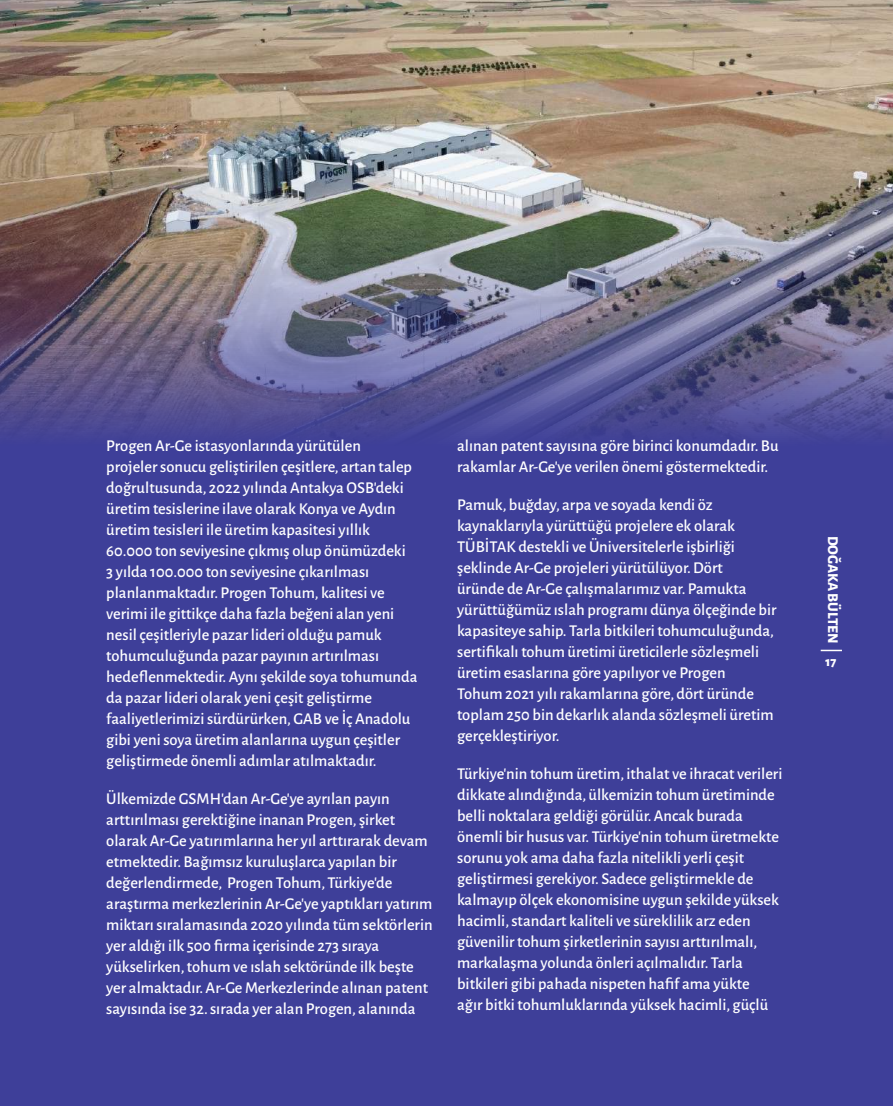
<style>
.page{position:relative;width:893px;height:1106px;background:#3e3f99}
.page>*{position:absolute;margin:0;border:0;box-sizing:border-box;transform-origin:0 0}
.t1{font:500 16.5px/21px "Alegreya Sans";color:#fff}
.t2{font:800 15px "Alegreya Sans";color:#fff}
.t3{font:800 13.5px "Alegreya Sans";color:#fff}
</style>
<div class="page">
<img style="left:0;top:0;width:893px;height:436px">
<hr style="left:821px;top:649px;width:21px;height:2px;background:#fff">
<p class="t1" style="left:106px;top:434px;width:313px">Progen Ar-Ge istasyonlarında yürütülen<br>projeler sonucu geliştirilen çeşitlere, artan talep doğrultusunda, 2022 yılında Antakya OSB’deki üretim tesislerine ilave olarak Konya ve Aydın üretim tesisleri ile üretim kapasitesi yıllık 60.000 ton seviyesine çıkmış olup önümüzdeki<br>3 yılda 100.000 ton seviyesine çıkarılması planlanmaktadır. Progen Tohum, kalitesi ve verimi ile gittikçe daha fazla beğeni alan yeni nesil çeşitleriyle pazar lideri olduğu pamuk tohumculuğunda pazar payının artırılması hedeflenmektedir. Aynı şekilde soya tohumunda da pazar lideri olarak yeni çeşit geliştirme faaliyetlerimizi sürdürürken, GAB ve İç Anadolu gibi yeni soya üretim alanlarına uygun çeşitler geliştirmede önemli adımlar atılmaktadır.</p>
<p class="t1" style="left:106px;top:787px;width:328px">Ülkemizde GSMH’dan Ar-Ge’ye ayrılan payın arttırılması gerektiğine inanan Progen, şirket olarak Ar-Ge yatırımlarına her yıl arttırarak devam etmektedir. Bağımsız kuruluşlarca yapılan bir değerlendirmede, Progen Tohum, Türkiye’de araştırma merkezlerinin Ar-Ge’ye yaptıkları yatırım miktarı sıralamasında 2020 yılında tüm sektörlerin yer aldığı ilk 500 firma içerisinde 273 sıraya yükselirken, tohum ve ıslah sektöründe ilk beşte yer almaktadır. Ar-Ge Merkezlerinde alınan patent sayısında ise 32. sırada yer alan Progen, alanında</p>
<p class="t1" style="left:457px;top:434px;width:323px">alınan patent sayısına göre birinci konumdadır. Bu rakamlar Ar-Ge’ye verilen önemi göstermektedir.</p>
<p class="t1" style="left:457px;top:493px;width:321px">Pamuk, buğday, arpa ve soyada kendi öz kaynaklarıyla yürüttüğü projelere ek olarak TÜBİTAK destekli ve Üniversitelerle işbirliği şeklinde Ar-Ge projeleri yürütülüyor. Dört<br>üründe de Ar-Ge çalışmalarımız var. Pamukta yürüttüğümüz ıslah programı dünya ölçeğinde bir kapasiteye sahip. Tarla bitkileri tohumculuğunda, sertifikalı tohum üretimi üreticilerle sözleşmeli üretim esaslarına göre yapılıyor ve Progen<br>Tohum 2021 yılı rakamlarına göre, dört üründe toplam 250 bin dekarlık alanda sözleşmeli üretim gerçekleştiriyor.</p>
<p class="t1" style="left:457px;top:762px;width:327px">Türkiye’nin tohum üretim, ithalat ve ihracat verileri dikkate alındığında, ülkemizin tohum üretiminde belli noktalara geldiği görülür. Ancak burada önemli bir husus var. Türkiye’nin tohum üretmekte sorunu yok ama daha fazla nitelikli yerli çeşit geliştirmesi gerekiyor. Sadece geliştirmekle de kalmayıp ölçek ekonomisine uygun şekilde yüksek hacimli, standart kaliteli ve süreklilik arz eden güvenilir tohum şirketlerinin sayısı arttırılmalı, markalaşma yolunda önleri açılmalıdır. Tarla bitkileri gibi pahada nispeten hafif ama yükte<br>ağır bitki tohumluklarında yüksek hacimli, güçlü</p>
<p class="t2" style="left:844px;top:535px;width:110px;rotate:90deg">DOĞAKA BÜLTEN</p>
<p class="t3" style="left:826px;top:651px;width:12px">17</p>
</div>
